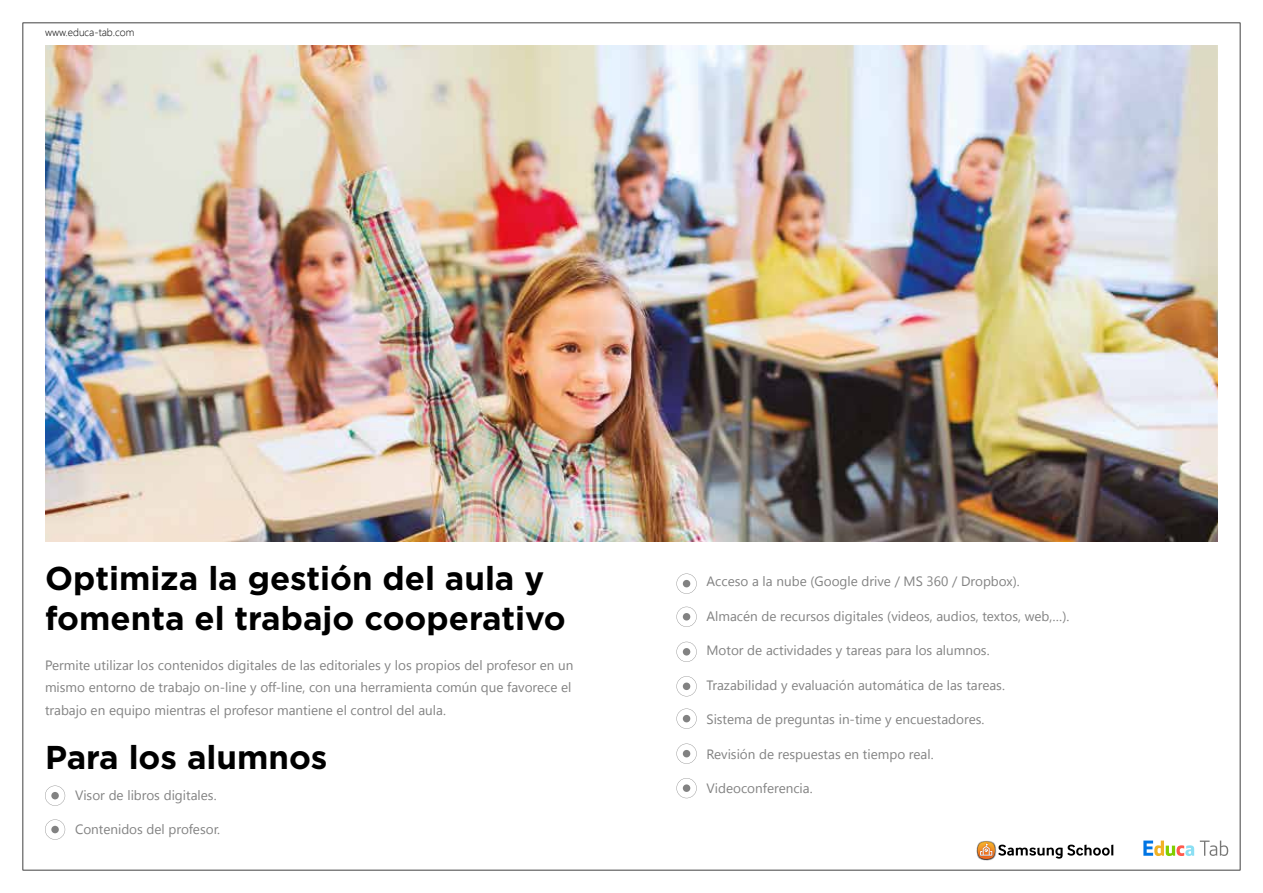
<style>
.page{position:relative;width:1263px;height:893px;background:#fff}
.page>*{position:absolute;margin:0;border:0;box-sizing:border-box;transform-origin:0 0}
.t1{font:700 33px/40.5px "Gotham";color:#000}
.t2{font:13.5px/22.5px "Segoe UI";color:#828282}
.t3{font:300 10.5px "Segoe UI";color:#000}
</style>
<div class="page">
<img style="left:22px;top:22px;width:1218px;height:848px">
<svg style="left:1143px;top:840px;width:51px;height:16px"></svg>
<svg style="left:1200px;top:840px;width:28px;height:16px"></svg>
<img style="left:976px;top:841px;width:20px;height:20px">
<svg style="left:977px;top:842px;width:136px;height:17px"></svg>
<p class="t3" style="left:45px;top:25px;width:91px">www.educa-tab.com</p>
<h1 class="t1" style="left:45px;top:557px;width:522px">Optimiza la gestión del aula y fomenta el trabajo cooperativo</h1>
<p class="t2" style="left:45px;top:653px;width:530px">Permite utilizar los contenidos digitales de las editoriales y los propios del profesor en un mismo entorno de trabajo on-line y off-line, con una herramienta común que favorece el trabajo en equipo mientras el profesor mantiene el control del aula.</p>
<h1 class="t1" style="left:45px;top:737px;width:284px">Para los alumnos</h1>
<p class="t2" style="left:75px;top:783px;width:143px">Visor de libros digitales.</p>
<p class="t2" style="left:75px;top:817px;width:147px">Contenidos del profesor.</p>
<p class="t2" style="left:706px;top:569px;width:315px">Acceso a la nube (Google drive / MS 360 / Dropbox).</p>
<p class="t2" style="left:706px;top:604px;width:364px">Almacén de recursos digitales (videos, audios, textos, web,…).</p>
<p class="t2" style="left:706px;top:638px;width:285px">Motor de actividades y tareas para los alumnos.</p>
<p class="t2" style="left:706px;top:673px;width:300px">Trazabilidad y evaluación automática de las tareas.</p>
<p class="t2" style="left:706px;top:707px;width:279px">Sistema de preguntas in-time y encuestadores.</p>
<p class="t2" style="left:706px;top:742px;width:229px">Revisión de respuestas en tiempo real.</p>
<p class="t2" style="left:706px;top:776px;width:108px">Videoconferencia.</p>
</div>
